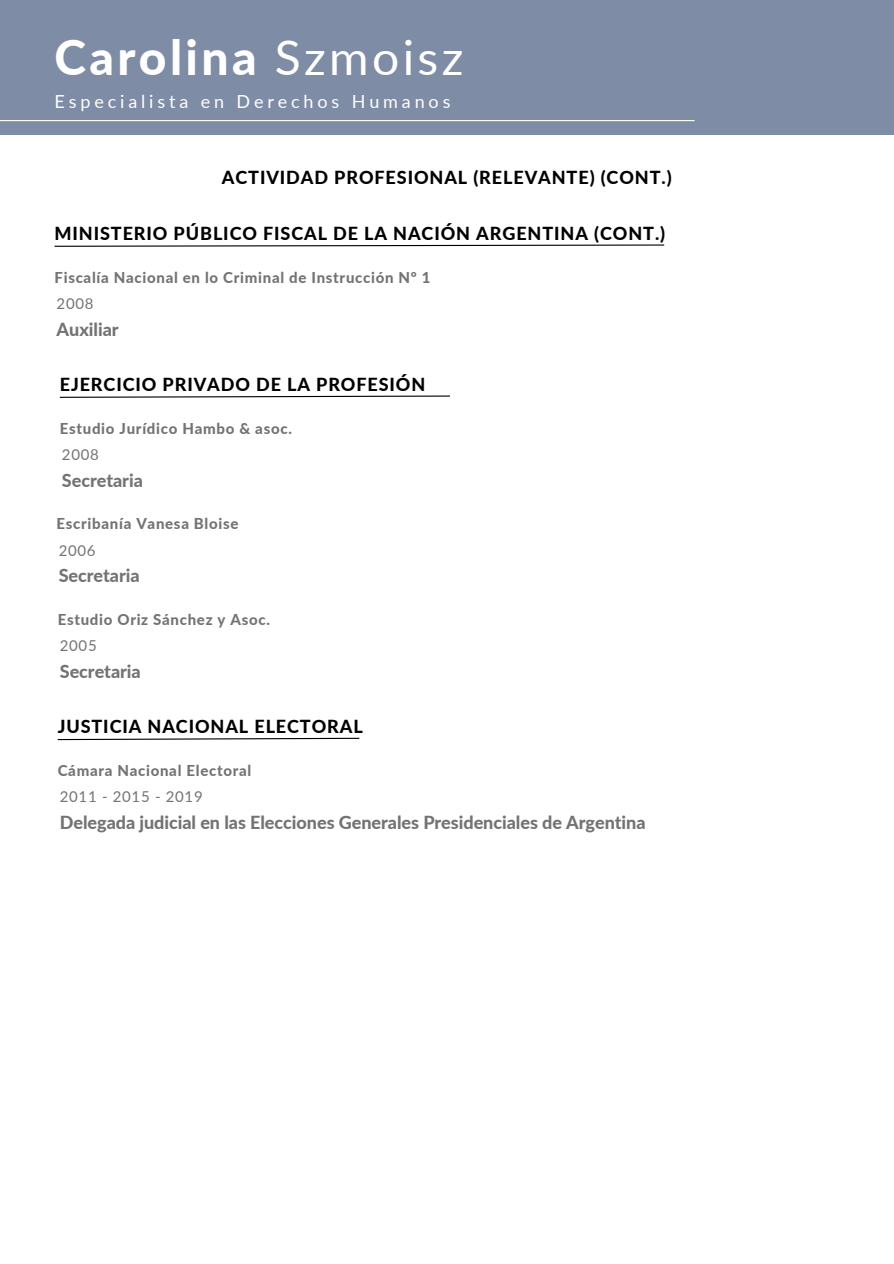
<style>
.page{position:relative;width:894px;height:1264px;background:#fff}
.page>*{position:absolute;margin:0;border:0;box-sizing:border-box;transform-origin:0 0}
.t1{font:800 48px "Lato";letter-spacing:.07em;color:#fff}
.t2{font:800 18px "Lato";letter-spacing:.05em;color:#000}
.t3{font:800 18px "Lato";letter-spacing:-.005em;color:#737373}
.t4{font:18px "Lato";letter-spacing:.215em;color:#fff}
.t5{font:800 15px "Lato";letter-spacing:.045em;color:#737373}
.t6{font:15px "Lato";letter-spacing:.045em;color:#737373}
.s1{font-weight:400}
</style>
<div class="page">
<div style="left:0;top:0;width:893px;height:134px;background:#7f8ca6"></div>
<hr style="left:0;top:120px;width:694px;height:1px;background:#fff">
<svg style="left:54px;top:244px;width:611px;height:3px"></svg>
<svg style="left:59px;top:395px;width:391px;height:3px"></svg>
<svg style="left:57px;top:737px;width:303px;height:3px"></svg>
<h1 class="t1" style="left:54px;top:28px;width:410px">Carolina <span class="s1">Szmoisz</span></h1>
<h4 class="t4" style="left:54px;top:90px;width:397px">Especialista en Derechos Humanos</h4>
<h2 class="t2" style="left:222px;top:167px;width:451px">ACTIVIDAD PROFESIONAL (RELEVANTE) (CONT.)</h2>
<h2 class="t2" style="left:54px;top:222px;width:612px">MINISTERIO PÚBLICO FISCAL DE LA NACIÓN ARGENTINA (CONT.)</h2>
<p class="t5" style="left:54px;top:268px;width:377px">Fiscalía Nacional en lo Criminal de Instrucción Nº 1</p>
<h3 class="t6" style="left:57px;top:294px;width:38px">2008</h3>
<h5 class="t3" style="left:57px;top:318px;width:63px">Auxiliar</h5>
<h2 class="t2" style="left:60px;top:373px;width:367px">EJERCICIO PRIVADO DE LA PROFESIÓN</h2>
<p class="t5" style="left:60px;top:419px;width:233px">Estudio Jurídico Hambo &amp; asoc.</p>
<h3 class="t6" style="left:62px;top:445px;width:38px">2008</h3>
<h5 class="t3" style="left:62px;top:469px;width:82px">Secretaria</h5>
<p class="t5" style="left:57px;top:514px;width:183px">Escribanía Vanesa Bloise</p>
<h3 class="t6" style="left:59px;top:541px;width:38px">2006</h3>
<h5 class="t3" style="left:59px;top:564px;width:82px">Secretaria</h5>
<p class="t5" style="left:58px;top:610px;width:214px">Estudio Oriz Sánchez y Asoc.</p>
<h3 class="t6" style="left:60px;top:636px;width:38px">2005</h3>
<h5 class="t3" style="left:60px;top:660px;width:82px">Secretaria</h5>
<h2 class="t2" style="left:58px;top:715px;width:306px">JUSTICIA NACIONAL ELECTORAL</h2>
<p class="t5" style="left:58px;top:761px;width:195px">Cámara Nacional Electoral</p>
<h3 class="t6" style="left:60px;top:787px;width:144px">2011 - 2015 - 2019</h3>
<h5 class="t3" style="left:60px;top:811px;width:587px">Delegada judicial en las Elecciones Generales Presidenciales de Argentina</h5>
</div>
